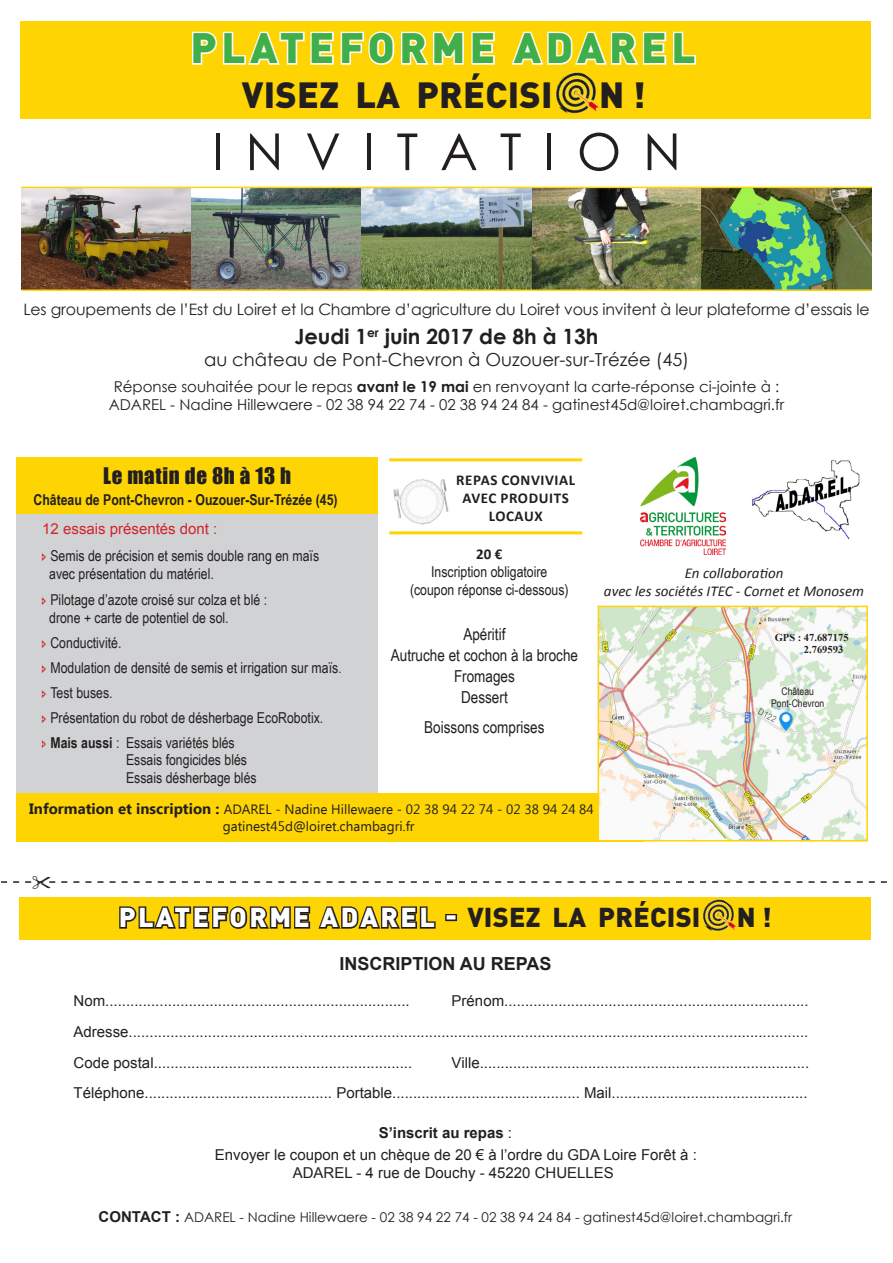
<style>
.page{position:relative;width:893px;height:1263px;background:#fff}
.page>*{position:absolute;margin:0;border:0;box-sizing:border-box;transform-origin:0 0}
.t1{font:51px "Century Gothic";letter-spacing:.43em;color:#231f20}
.t2{font:900 42px "DIN Pro";letter-spacing:.11em;color:#40ae49}
.t3{font:900 36px "DIN Pro";letter-spacing:.01em;color:#231f20}
.t4{font:900 27px "DIN Pro";letter-spacing:.07em;color:#fff}
.t5{font:900 27px "DIN Pro";color:#231f20}
.t6{font:700 21px "Century Gothic";color:#231f20}
.t7{font:21px "Impact";letter-spacing:.03em;color:#231f20}
.t8{font:18px "Century Gothic";color:#231f20}
.t9{font:700 18px "Arial";color:#231f20}
.t10{font:16.5px "Arial Narrow";color:#231f20}
.t11{font:15.75px "Century Gothic";letter-spacing:-.01em;color:#231f20}
.t12{font:15px/18px "Arial";color:#231f20;text-align:center}
.t13{font:15px/18px "Arial Narrow";color:#231f20}
.t14{font:15px "Century Gothic";color:#231f20}
.t15{font:italic 15px "Calibri";color:#231f20}
.t16{font:700 15px "Arial Narrow";color:#231f20}
.t17{font:700 15px "Calibri";letter-spacing:.04em;color:#231f20}
.t18{font:15px "Arial";color:#d1232a}
.t19{font:700 15px "Arial";color:#231f20}
.t20{font:13.5px "Ebrima";color:#231f20}
.t21{font:13.5px "Century Gothic";color:#231f20}
.t22{font:700 10.5px "Times New Roman";color:#231f20}
.t23{font:10.5px "Arial Narrow";color:#231f20}
.s1{font-weight:700}
.s2{font-size:13.5px}
.s3{font-weight:700;font-size:15px}
.s4{color:#231f20}
.s5{font-weight:400}
.s6{font-family:"Arial";font-weight:700;font-size:15px}
</style>
<div class="page">
<div style="left:21px;top:22px;width:850px;height:97px;background:#fed503"></div>
<img style="left:555px;top:72px;width:45px;height:42px">
<svg style="left:192px;top:31px;width:303px;height:34px"></svg>
<svg style="left:511px;top:31px;width:185px;height:34px"></svg>
<img style="left:22px;top:188px;width:850px;height:101px">
<hr style="left:21px;top:187px;width:851px;height:1px;background:#fed503">
<hr style="left:22px;top:289px;width:850px;height:2px;background:#fed503">
<div style="left:16px;top:514px;width:362px;height:283px;background:#d1d2d4"></div>
<div style="left:16px;top:458px;width:362px;height:56px;background:#fed503"></div>
<img style="left:641px;top:458px;width:84px;height:96px">
<div style="left:16px;top:793px;width:628px;height:48px;background:#fed503"></div>
<img style="left:601px;top:609px;width:264px;height:229px">
<div style="left:598px;top:606px;width:270px;height:235px;border:2px solid #fed503"></div>
<img style="left:752px;top:459px;width:108px;height:81px">
<img style="left:393px;top:478px;width:56px;height:47px">
<hr style="left:389px;top:458px;width:193px;height:3px;background:#fed503">
<hr style="left:389px;top:531px;width:193px;height:3px;background:#fed503">
<div style="left:19px;top:897px;width:852px;height:43px;background:#fed503"></div>
<img style="left:702px;top:899px;width:35px;height:33px">
<svg style="left:119px;top:906px;width:317px;height:23px"></svg>
<div style="left:445px;top:914px;width:12px;height:7px;border:3px solid #231f20"></div>
<svg style="left:1px;top:881px;width:886px;height:2px"></svg>
<p class="t2" style="left:190px;top:19px;width:507px">PLATEFORME ADAREL</p>
<p class="t3" style="left:242px;top:70px;width:312px">VISEZ LA PRÉCISI</p>
<p class="t3" style="left:599px;top:70px;width:48px">N !</p>
<p class="t1" style="left:212px;top:116px;width:470px">INVITATION</p>
<p class="t11" style="left:23px;top:298px;width:848px">Les groupements de l’Est du Loiret et la Chambre d’agriculture du Loiret vous invitent à leur plateforme d’essais le</p>
<p class="t6" style="left:294px;top:320px;width:306px">Jeudi 1<sup>er</sup> juin 2017 de 8h à 13h</p>
<p class="t8" style="left:204px;top:347px;width:486px">au château de Pont-Chevron à Ouzouer-sur-Trézée (45)</p>
<p class="t14" style="left:114px;top:376px;width:667px">Réponse souhaitée pour le repas <span class="s1">avant le 19 mai</span> en renvoyant la carte-réponse ci-jointe à :</p>
<p class="t14" style="left:109px;top:394px;width:677px">ADAREL - Nadine Hillewaere - 02 38 94 22 74 - 02 38 94 24 84 - gatinest45d@loiret.chambagri.fr</p>
<p class="t7" style="left:103px;top:459px;width:190px">Le matin de 8h à 13 h</p>
<p class="t16" style="left:33px;top:488px;width:306px">Château de Pont-Chevron - Ouzouer-Sur-Trézée (45)</p>
<p class="t18" style="left:42px;top:519px;width:177px">12 essais présentés dont :</p>
<p class="t13" style="left:49px;top:546px;width:271px">Semis de précision et semis double rang en maïs avec présentation du matériel.</p>
<p class="t13" style="left:49px;top:590px;width:220px">Pilotage d’azote croisé sur colza et blé : drone + carte de potentiel de sol.</p>
<p class="t13" style="left:50px;top:633px;width:73px">Conductivité.</p>
<p class="t13" style="left:50px;top:658px;width:292px">Modulation de densité de semis et irrigation sur maïs<span class="s2">.</span></p>
<p class="t13" style="left:50px;top:683px;width:64px">Test buses.</p>
<p class="t13" style="left:50px;top:708px;width:274px">Présentation du robot de désherbage EcoRobotix.</p>
<p class="t13" style="left:126px;top:734px;width:123px;line-height:16.5px;text-indent:-76px"><span class="s1">Mais aussi</span> : Essais variétés blés<br>Essais fongicides blés</p>
<p class="t13" style="left:126px;top:768px;width:132px">Essais désherbage blés</p>
<p class="t20" style="left:29px;top:800px;width:566px"><span class="s3">Information et inscription :</span> ADAREL - Nadine Hillewaere - 02 38 94 22 74 - 02 38 94 24 84</p>
<p class="t20" style="left:223px;top:816px;width:193px">gatinest45d@loiret.chambagri.fr</p>
<p class="t17" style="left:456px;top:470px;width:120px">REPAS CONVIVIAL</p>
<p class="t17" style="left:463px;top:488px;width:108px">AVEC PRODUITS</p>
<p class="t17" style="left:489px;top:506px;width:55px">LOCAUX</p>
<p class="t17" style="left:476px;top:544px;width:28px">20 €</p>
<p class="t13" style="left:431px;top:562px;width:118px">Inscription obligatoire</p>
<p class="t13" style="left:410px;top:580px;width:160px">(coupon réponse ci-dessous)</p>
<p class="t10" style="left:463px;top:622px;width:44px">Apéritif</p>
<p class="t10" style="left:391px;top:643px;width:189px">Autruche et cochon à la broche</p>
<p class="t10" style="left:454px;top:664px;width:62px">Fromages</p>
<p class="t10" style="left:461px;top:685px;width:48px">Dessert</p>
<p class="t10" style="left:424px;top:715px;width:122px">Boissons comprises</p>
<p class="t15" style="left:685px;top:562px;width:100px">En collaboration</p>
<p class="t15" style="left:604px;top:580px;width:262px">avec les sociétés ITEC - Cornet et Monosem</p>
<p class="t22" style="left:775px;top:630px;width:75px">GPS : 47.687175</p>
<p class="t22" style="left:804px;top:642px;width:41px">2.769593</p>
<p class="t23" style="left:781px;top:683px;width:34px">Château</p>
<p class="t23" style="left:771px;top:696px;width:55px">Pont-Chevron</p>
<p class="t4" style="left:119px;top:899px;width:583px">PLATEFORME ADAREL - <span class="s4">VISEZ LA PRÉCISI</span></p>
<p class="t5" style="left:737px;top:899px;width:36px">N !</p>
<p class="t9" style="left:339px;top:952px;width:214px">INSCRIPTION AU REPAS</p>
<p class="t12" style="left:74px;top:992px;width:338px">Nom.........................................................................</p>
<p class="t12" style="left:452px;top:992px;width:358px">Prénom.........................................................................</p>
<p class="t12" style="left:74px;top:1023px;width:736px">Adresse...................................................................................................................................................................</p>
<p class="t12" style="left:74px;top:1053px;width:340px">Code postal..............................................................</p>
<p class="t12" style="left:452px;top:1053px;width:359px">Ville...............................................................................</p>
<p class="t12" style="left:74px;top:1084px;width:735px">Téléphone............................................. Portable............................................. Mail...............................................</p>
<p class="t19" style="left:379px;top:1122px;width:135px">S’inscrit au repas <span class="s5">:</span></p>
<p class="t12" style="left:215px;top:1146px;width:483px">Envoyer le coupon et un chèque de 20 € à l’ordre du GDA Loire Forêt à :<br>ADAREL - 4 rue de Douchy - 45220 CHUELLES</p>
<p class="t21" style="left:99px;top:1207px;width:695px"><span class="s6">CONTACT :</span> ADAREL - Nadine Hillewaere - 02 38 94 22 74 - 02 38 94 24 84 - gatinest45d@loiret.chambagri.fr</p>
</div>
